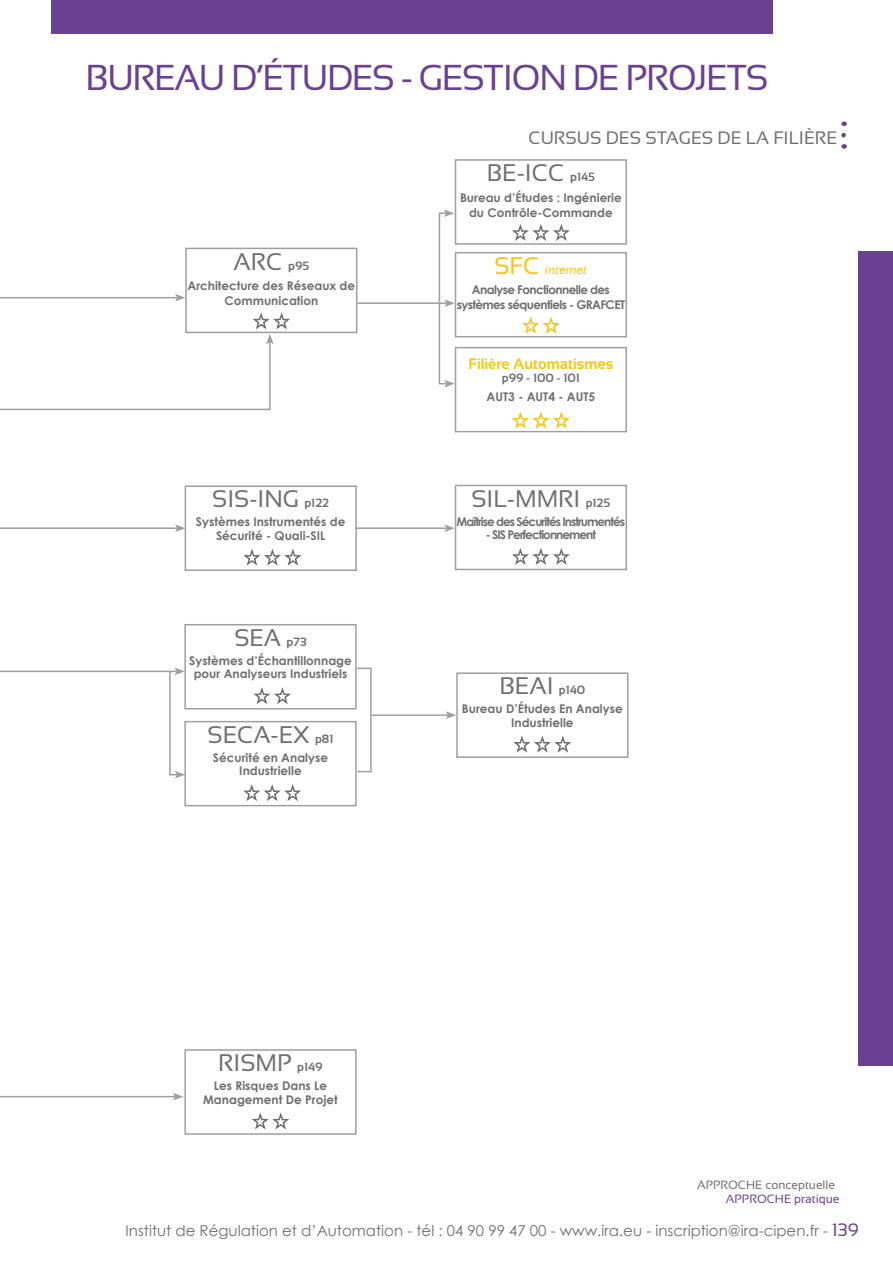
<style>
.page{position:relative;width:893px;height:1263px;background:#fff}
.page>*{position:absolute;margin:0;border:0;box-sizing:border-box;transform-origin:0 0}
.t1{font:36px "Sansation";letter-spacing:-.04em;color:#6b4092}
.t2{font:24px "Sansation";color:#706f6f}
.t3{font:18px "Sansation";color:#706f6f}
.t4{font:15px "Century Gothic";color:#706f6f}
.t5{font:700 15px "Sansation";color:#f6c510}
.t6{font:700 12px/13.5px "Century Gothic";color:#706f6f;text-align:center}
.t7{font:700 12px "Century Gothic";letter-spacing:-.08em;color:#706f6f}
.t8{font:700 12px/15px "Century Gothic";letter-spacing:-.05em;color:#706f6f;text-align:center}
.t9{font:12px "Sansation";color:#706f6f}
.t10{font:12px "Sansation";color:#6b4092}
.t11{font:700 12px "Sansation";color:#706f6f}
.t12{font:italic 12px "Sansation";color:#f6c510}
.s1{font-weight:700;font-size:12px}
.s2{font-style:normal;font-size:24px}
.s3{font-family:"Sansation";font-size:18px;color:#6b4092}
</style>
<div class="page">
<div style="left:51px;top:0;width:721px;height:34px;background:#6b4092"></div>
<div style="left:858px;top:252px;width:35px;height:814px;background:#6b4092"></div>
<svg style="left:841px;top:135px;width:5px;height:14px"></svg>
<svg style="left:512px;top:412px;width:58px;height:17px"></svg>
<div style="left:455px;top:347px;width:172px;height:85px;border:2px solid #9f9f9f"></div>
<div style="left:185px;top:248px;width:172px;height:85px;border:2px solid #9f9f9f"></div>
<svg style="left:512px;top:224px;width:58px;height:17px"></svg>
<div style="left:455px;top:159px;width:172px;height:86px;border:2px solid #9f9f9f"></div>
<svg style="left:522px;top:317px;width:38px;height:17px"></svg>
<div style="left:455px;top:252px;width:172px;height:85px;border:2px solid #9f9f9f"></div>
<hr style="left:357px;top:302px;width:90px;height:2px;background:#9f9f9f">
<svg style="left:447px;top:299px;width:8px;height:8px"></svg>
<hr style="left:372px;top:714px;width:76px;height:2px;background:#9f9f9f">
<svg style="left:446px;top:711px;width:10px;height:8px"></svg>
<div style="left:439px;top:212px;width:8px;height:172px;border:2px solid #9f9f9f"></div>
<svg style="left:444px;top:209px;width:10px;height:8px"></svg>
<svg style="left:444px;top:380px;width:11px;height:7px"></svg>
<svg style="left:355px;top:667px;width:17px;height:106px"></svg>
<div style="left:169px;top:671px;width:9px;height:104px;border:2px solid #9f9f9f"></div>
<svg style="left:174px;top:667px;width:10px;height:8px"></svg>
<svg style="left:175px;top:771px;width:9px;height:7px"></svg>
<hr style="left:0;top:527px;width:177px;height:2px;background:#9f9f9f">
<svg style="left:175px;top:524px;width:10px;height:8px"></svg>
<hr style="left:355px;top:527px;width:92px;height:2px;background:#9f9f9f">
<svg style="left:444px;top:524px;width:11px;height:8px"></svg>
<svg style="left:243px;top:549px;width:59px;height:17px"></svg>
<div style="left:185px;top:485px;width:172px;height:86px;border:2px solid #9f9f9f"></div>
<svg style="left:253px;top:688px;width:38px;height:16px"></svg>
<div style="left:184px;top:624px;width:173px;height:85px;border:2px solid #9f9f9f"></div>
<svg style="left:243px;top:784px;width:58px;height:17px"></svg>
<div style="left:184px;top:721px;width:173px;height:85px;border:2px solid #9f9f9f"></div>
<svg style="left:512px;top:548px;width:58px;height:17px"></svg>
<div style="left:455px;top:485px;width:172px;height:85px;border:2px solid #9f9f9f"></div>
<svg style="left:513px;top:736px;width:59px;height:17px"></svg>
<div style="left:456px;top:672px;width:172px;height:86px;border:2px solid #9f9f9f"></div>
<hr style="left:0;top:297px;width:177px;height:1px;background:#9f9f9f">
<svg style="left:175px;top:294px;width:10px;height:7px"></svg>
<svg style="left:0;top:313px;width:292px;height:98px"></svg>
<hr style="left:0;top:671px;width:172px;height:1px;background:#9f9f9f">
<svg style="left:252px;top:1113px;width:37px;height:17px"></svg>
<div style="left:184px;top:1049px;width:173px;height:86px;border:2px solid #9f9f9f"></div>
<hr style="left:0;top:1096px;width:175px;height:1px;background:#9f9f9f">
<svg style="left:173px;top:1093px;width:10px;height:7px"></svg>
<h1 class="t1" style="left:86px;top:57px;width:684px">BUREAU D’ÉTUDES - GESTION DE PROJETS</h1>
<h3 class="t3" style="left:528px;top:128px;width:310px">CURSUS DES STAGES DE LA FILIÈRE</h3>
<h2 class="t2" style="left:233px;top:248px;width:77px">ARC <span class="s1">p95</span></h2>
<p class="t6" style="left:187px;top:278px;width:169px;line-height:15px">Architecture des Réseaux de<br>Communication</p>
<h2 class="t2" style="left:212px;top:486px;width:118px">SIS-ING <span class="s1">p122</span></h2>
<p class="t6" style="left:196px;top:515px;width:151px">Systèmes Instrumentés de<br>Sécurité - Quali-SIL</p>
<h2 class="t2" style="left:234px;top:624px;width:74px">SEA <span class="s1">p73</span></h2>
<p class="t6" style="left:189px;top:653px;width:164px">Systèmes d’Échantillonnage pour Analyseurs Industriels</p>
<h2 class="t2" style="left:208px;top:721px;width:127px">SECA-EX <span class="s1">p81</span></h2>
<p class="t6" style="left:213px;top:750px;width:117px">Sécurité en Analyse<br>Industrielle</p>
<h2 class="t2" style="left:487px;top:159px;width:110px">BE-ICC <span class="s1">p145</span></h2>
<p class="t6" style="left:460px;top:189px;width:163px;line-height:15px">Bureau d’Études : Ingénierie du Contrôle-Commande</p>
<p class="t12" style="left:494px;top:263px;width:94px"><span class="s2">SFC</span> internet</p>
<p class="t8" style="left:457px;top:282px;width:170px">Analyse Fonctionnelle des systèmes séquentiels - GRAFCET</p>
<p class="t5" style="left:468px;top:355px;width:146px">Filière Automatismes</p>
<p class="t11" style="left:502px;top:371px;width:80px">p99 - 100 - 101</p>
<p class="t6" style="left:487px;top:390px;width:110px">AUT3 - AUT4 - AUT5</p>
<h2 class="t2" style="left:471px;top:485px;width:140px">SIL-MMRI <span class="s1">p125</span></h2>
<p class="t7" style="left:457px;top:512px;width:170px">Maîtrise des Sécurités Instrumentés</p>
<p class="t7" style="left:486px;top:526px;width:112px">- SIS Perfectionnement</p>
<h2 class="t2" style="left:499px;top:673px;width:87px">BEAI <span class="s1">p140</span></h2>
<p class="t6" style="left:462px;top:702px;width:162px">Bureau D’Études En Analyse<br>Industrielle</p>
<h2 class="t2" style="left:218px;top:1049px;width:106px">RISMP <span class="s1">p149</span></h2>
<p class="t6" style="left:203px;top:1078px;width:136px">Les Risques Dans Le<br>Management De Projet</p>
<p class="t9" style="left:697px;top:1178px;width:140px">APPROCHE conceptuelle</p>
<p class="t10" style="left:726px;top:1192px;width:115px">APPROCHE pratique</p>
<p class="t4" style="left:126px;top:1220px;width:735px">Institut de Régulation et d’Automation - tél : 04 90 99 47 00 - www.ira.eu - inscription@ira-cipen.fr - <span class="s3">139</span></p>
</div>
